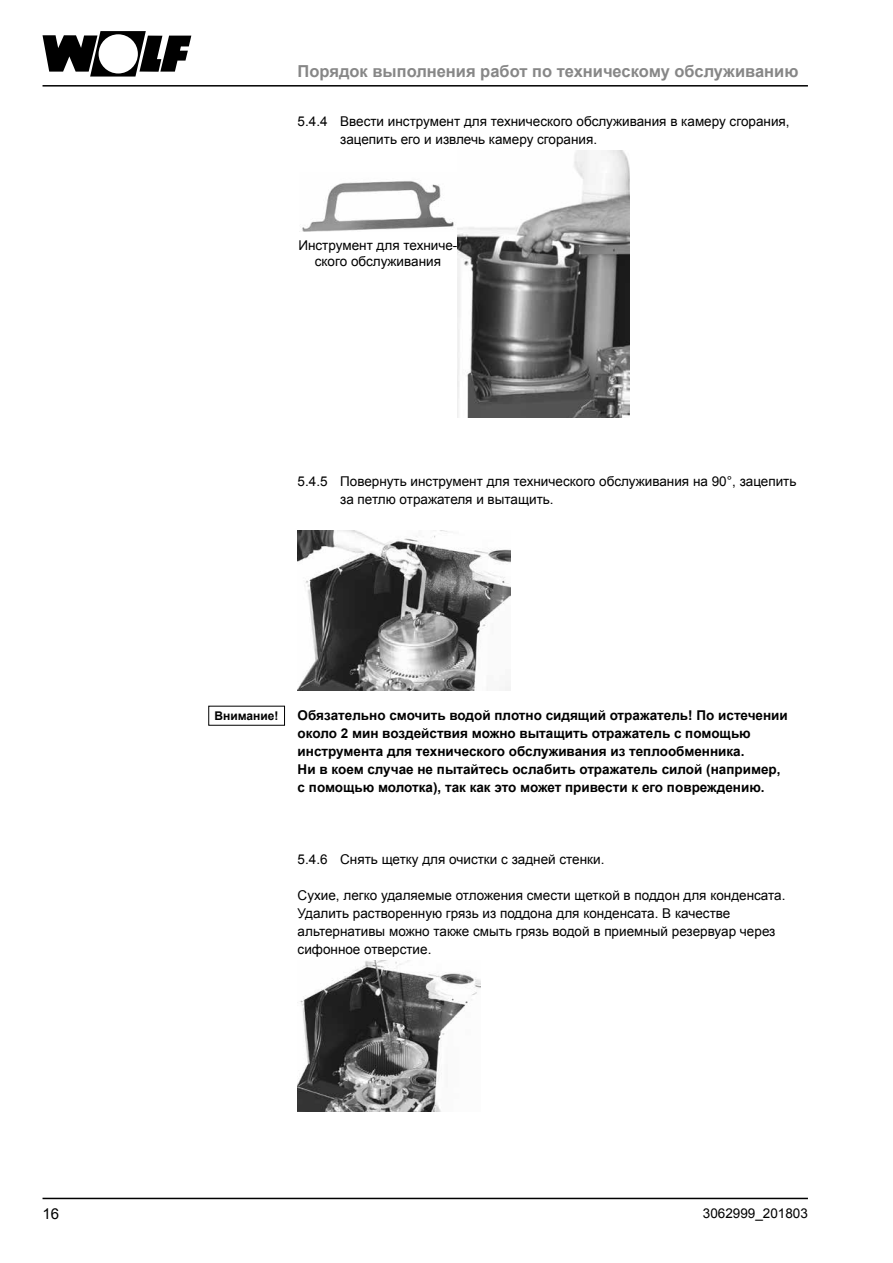
<style>
.page{position:relative;width:893px;height:1263px;background:#fff}
.page>*{position:absolute;margin:0;border:0;box-sizing:border-box;transform-origin:0 0}
.t1{font:700 16.5px "Arial";color:#878787}
.t2{font:15px "Arial";color:#000}
.t3{font:13.5px/18px "Arial";color:#000}
.t4{font:700 13.5px/18px "Arial";color:#000}
.t5{font:700 12px "Arial";color:#000}
</style>
<div class="page">
<svg style="left:43px;top:31px;width:148px;height:46px"></svg>
<hr style="left:43px;top:85px;width:765px;height:2px;background:#000">
<hr style="left:43px;top:1198px;width:765px;height:1px;background:#000">
<img style="left:457px;top:151px;width:172px;height:267px">
<img style="left:302px;top:181px;width:152px;height:50px">
<img style="left:298px;top:531px;width:212px;height:159px">
<img style="left:298px;top:961px;width:182px;height:150px">
<p class="t1" style="left:298px;top:60px;width:502px">Порядок выполнения работ по техническому обслуживанию</p>
<p class="t3" style="left:340px;top:112px;width:451px;text-indent:-43px">5.4.4 Ввести инструмент для технического обслуживания в камеру сгорания, зацепить его и извлечь камеру сгорания.</p>
<p class="t3" style="left:298px;top:237px;width:161px;line-height:16.2px;text-align:center">Инструмент для техниче&shy;ского обслуживания</p>
<p class="t3" style="left:340px;top:472px;width:458px;text-indent:-43px">5.4.5 Повернуть инструмент для технического обслуживания на 90°, зацепить за петлю отражателя и вытащить.</p>
<p class="t5" style="left:215px;top:707px;width:65px">Внимание!</p>
<p class="t4" style="left:298px;top:707px;width:492px">Обязательно смочить водой плотно сидящий отражатель! По истечении около 2 мин воздействия можно вытащить отражатель с помощью инструмента для технического обслуживания из теплообменника.<br>Ни в коем случае не пытайтесь ослабить отражатель силой (например, с помощью молотка), так как это может привести к его повреждению.</p>
<p class="t3" style="left:298px;top:850px;width:308px">5.4.6 Снять щетку для очистки с задней стенки.</p>
<p class="t3" style="left:298px;top:886px;width:489px">Сухие, легко удаляемые отложения смести щеткой в поддон для конденсата.<br>Удалить растворенную грязь из поддона для конденсата. В качестве альтернативы можно также смыть грязь водой в приемный резервуар через сифонное отверстие.</p>
<p class="t2" style="left:43px;top:1203px;width:18px">16</p>
<p class="t3" style="left:703px;top:1204px;width:107px">3062999_201803</p>
</div>
